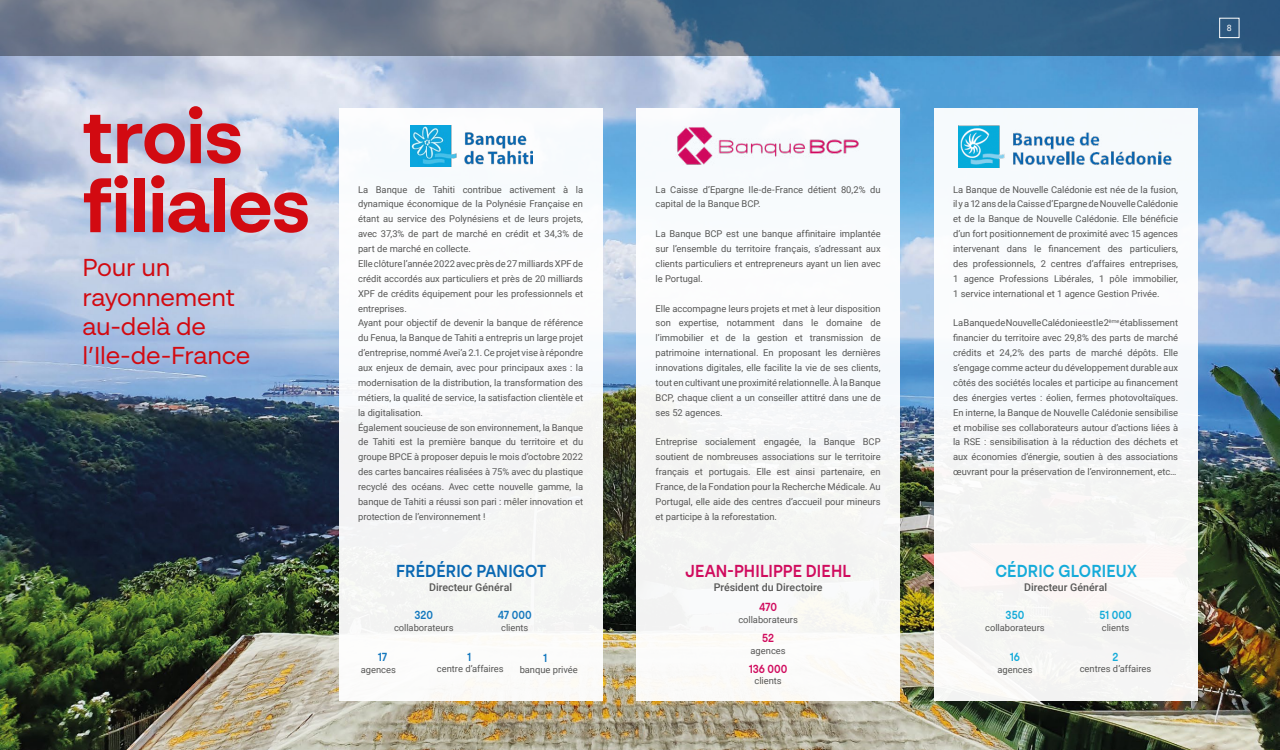
<style>
.page{position:relative;width:1280px;height:750px;background:#fff}
.page>*{position:absolute;margin:0;border:0;box-sizing:border-box;transform-origin:0 0}
.t1{font:700 73.31px/69.1px "BR Sonoma";letter-spacing:-.015em;color:#d20a11}
.t2{font:24.44px/29.3px "BR Sonoma";letter-spacing:-.01em;color:#d20a11}
.t3{font:600 17.31px "BR Sonoma";letter-spacing:.01em;color:#d00c5e;scale:.9 1}
.t4{font:600 17.31px "BR Sonoma";letter-spacing:.01em;color:#0968b2;scale:.9 1}
.t5{font:600 17.31px "BR Sonoma";letter-spacing:.01em;color:#15abd9;scale:.9 1}
.t6{font:600 11.69px "BR Sonoma";color:#1478be;scale:.9 1}
.t7{font:600 11.69px "BR Sonoma";color:#d00c5e;scale:.9 1}
.t8{font:600 11.69px "BR Sonoma";color:#15abd9;scale:.9 1}
.t9{font:500 10.62px "Roboto";color:#575756}
.t10{font:9.38px/14.9px "Roboto";letter-spacing:-.005em;color:#575756;text-align:justify}
.t11{font:8.75px "Roboto";color:#fff}
</style>
<div class="page">
<img style="left:0;top:56px;width:1280px;height:694px">
<div style="left:636px;top:108px;width:264px;height:593px;background:#f7fafb"></div>
<img style="left:677px;top:127px;width:182px;height:38px">
<div style="left:339px;top:108px;width:263px;height:593px;background:#f8fafb"></div>
<img style="left:411px;top:126px;width:122px;height:41px">
<div style="left:934px;top:108px;width:264px;height:593px;background:#f6f9fb"></div>
<img style="left:959px;top:125px;width:213px;height:43px">
<svg style="left:0;top:0;width:1280px;height:56px;background:#5a728a"></svg>
<div style="left:1219px;top:18px;width:20px;height:20px;border:1px solid #fff"></div>
<h1 class="t1" style="left:82px;top:101px;width:229px">trois filiales</h1>
<h2 class="t2" style="left:82px;top:253px;width:170px">Pour un rayonnement au-delà de l’Ile-de-France</h2>
<p class="t10" style="left:358px;top:181px;width:227px;text-align:left">La Banque de Tahiti contribue activement à la dynamique économique de la Polynésie Française en étant au service des Polynésiens et de leurs projets, avec 37,3% de part de marché en crédit et 34,3% de part de marché en collecte.<br>Elle clôture l’année 2022 avec près de 27 milliards XPF de crédit accordés aux particuliers et près de 20 milliards XPF de crédits équipement pour les professionnels et entreprises.<br>Ayant pour objectif de devenir la banque de référence du Fenua, la Banque de Tahiti a entrepris un large projet d’entreprise, nommé Avei’a 2.1. Ce projet vise à répondre aux enjeux de demain, avec pour principaux axes : la modernisation de la distribution, la transformation des métiers, la qualité de service, la satisfaction clientèle et la digitalisation.<br>Également soucieuse de son environnement, la Banque de Tahiti est la première banque du territoire et du groupe BPCE à proposer depuis le mois d’octobre 2022 des cartes bancaires réalisées à 75% avec du plastique recyclé des océans. Avec cette nouvelle gamme, la banque de Tahiti a réussi son pari : mêler innovation et protection de l’environnement !</p>
<h3 class="t4" style="left:396px;top:560px;width:168px">FRÉDÉRIC PANIGOT</h3>
<p class="t9" style="left:429px;top:580px;width:84px">Directeur Général</p>
<p class="t6" style="left:498px;top:608px;width:39px">47 000</p>
<p class="t10" style="left:501px;top:620px;width:29px">clients</p>
<p class="t6" style="left:415px;top:608px;width:22px">320</p>
<p class="t10" style="left:394px;top:620px;width:61px">collaborateurs</p>
<p class="t6" style="left:378px;top:650px;width:12px">17</p>
<p class="t10" style="left:361px;top:661px;width:37px">agences</p>
<p class="t6" style="left:467px;top:650px;width:6px">1</p>
<p class="t10" style="left:437px;top:661px;width:68px">centre d’affaires</p>
<p class="t6" style="left:543px;top:651px;width:6px">1</p>
<p class="t10" style="left:520px;top:661px;width:60px">banque privée</p>
<p class="t10" style="left:656px;top:181px;width:227px">La Caisse d’Epargne Ile-de-France détient 80,2% du capital de la Banque BCP.</p>
<p class="t10" style="left:656px;top:226px;width:227px">La Banque BCP est une banque affinitaire implantée sur l’ensemble du territoire français, s’adressant aux clients particuliers et entrepreneurs ayant un lien avec le Portugal.</p>
<p class="t10" style="left:656px;top:300px;width:227px">Elle accompagne leurs projets et met à leur disposition son expertise, notamment dans le domaine de l’immobilier et de la gestion et transmission de patrimoine international. En proposant les dernières innovations digitales, elle facilite la vie de ses clients, tout en cultivant une proximité relationnelle. À la Banque BCP, chaque client a un conseiller attitré dans une de ses 52 agences.</p>
<p class="t10" style="left:656px;top:434px;width:227px">Entreprise socialement engagée, la Banque BCP soutient de nombreuses associations sur le territoire français et portugais. Elle est ainsi partenaire, en France, de la Fondation pour la Recherche Médicale. Au Portugal, elle aide des centres d’accueil pour mineurs et participe à la reforestation.</p>
<h3 class="t3" style="left:685px;top:560px;width:186px">JEAN-PHILIPPE DIEHL</h3>
<p class="t9" style="left:714px;top:580px;width:110px">Président du Directoire</p>
<p class="t7" style="left:759px;top:600px;width:21px">470</p>
<p class="t10" style="left:738px;top:612px;width:61px">collaborateurs</p>
<p class="t7" style="left:762px;top:631px;width:15px">52</p>
<p class="t10" style="left:751px;top:642px;width:37px">agences</p>
<p class="t7" style="left:749px;top:662px;width:44px">136 000</p>
<p class="t10" style="left:754px;top:673px;width:29px">clients</p>
<p class="t11" style="left:1227px;top:22px;width:6px">8</p>
<p class="t10" style="left:953px;top:181px;width:227px">La Banque de Nouvelle Calédonie est née de la fusion, il y a 12 ans de la Caisse d’Epargne de Nouvelle Calédonie et de la Banque de Nouvelle Calédonie. Elle bénéficie d’un fort positionnement de proximité avec 15 agences intervenant dans le financement des particuliers, des professionnels, 2 centres d’affaires entreprises, 1 agence Professions Libérales, 1 pôle immobilier, 1 service international et 1 agence Gestion Privée.</p>
<p class="t10" style="left:953px;top:315px;width:227px">La Banque de Nouvelle Calédonie est le 2<sup>ème</sup> établissement financier du territoire avec 29,8% des parts de marché crédits et 24,2% des parts de marché dépôts. Elle s’engage comme acteur du développement durable aux côtés des sociétés locales et participe au financement des énergies vertes : éolien, fermes photovoltaïques.<br>En interne, la Banque de Nouvelle Calédonie sensibilise et mobilise ses collaborateurs autour d’actions liées à la RSE : sensibilisation à la réduction des déchets et aux économies d’énergie, soutien à des associations œuvrant pour la préservation de l’environnement, etc…</p>
<h3 class="t5" style="left:995px;top:560px;width:159px">CÉDRIC GLORIEUX</h3>
<p class="t9" style="left:1024px;top:580px;width:84px">Directeur Général</p>
<p class="t8" style="left:1099px;top:608px;width:37px">51 000</p>
<p class="t10" style="left:1102px;top:620px;width:29px">clients</p>
<p class="t8" style="left:1006px;top:608px;width:22px">350</p>
<p class="t10" style="left:985px;top:620px;width:61px">collaborateurs</p>
<p class="t8" style="left:1010px;top:650px;width:13px">16</p>
<p class="t10" style="left:997px;top:661px;width:37px">agences</p>
<p class="t8" style="left:1113px;top:650px;width:8px">2</p>
<p class="t10" style="left:1080px;top:661px;width:73px">centres d’affaires</p>
</div>
